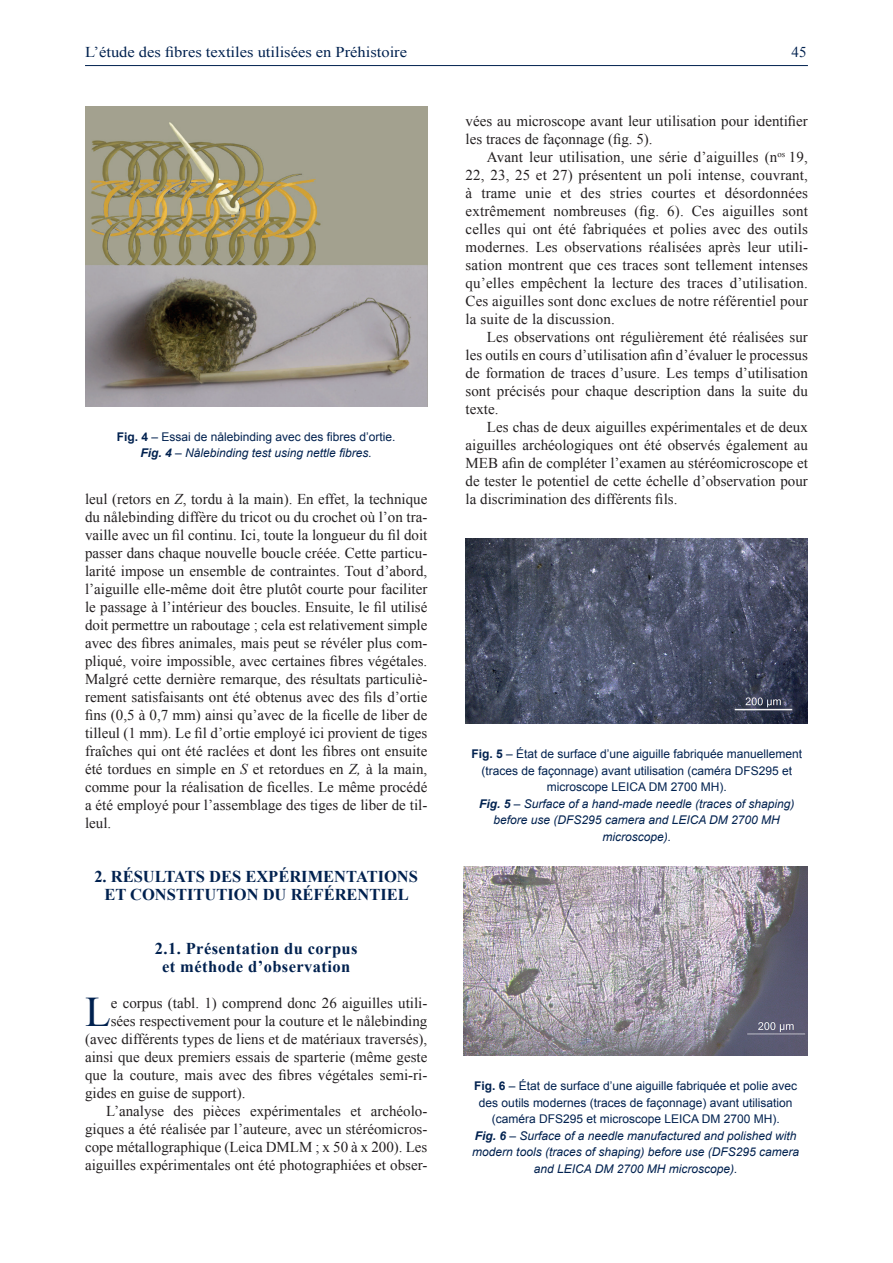
<style>
.page{position:relative;width:893px;height:1263px;background:#fff}
.page>*{position:absolute;margin:0;border:0;box-sizing:border-box;transform-origin:0 0}
.t1{font:42.15px "Times New Roman";color:#00214f}
.t2{font:700 16.5px/18px "Times New Roman";color:#00214f}
.t3{font:700 16.5px/18px "Times New Roman";letter-spacing:.025em;color:#00214f;text-align:center}
.t4{font:15px/18px "Times New Roman";color:#231f20;text-align:justify}
.t5{font:15px "Times New Roman";color:#00214f;scale:1.1 1}
.t6{font:15px "Times New Roman";color:#00214f}
.t7{font:12px/16.5px "Arial";color:#00214f;text-align:center}
.s1{font-weight:700}
.s2{font-weight:700;font-style:italic}
.s3{font-style:italic}
</style>
<div class="page">
<hr style="left:85px;top:65px;width:723px;height:1px;background:#00214f">
<img style="left:85px;top:106px;width:342px;height:300px">
<img style="left:466px;top:539px;width:342px;height:185px">
<img style="left:464px;top:866px;width:344px;height:190px">
<p class="t5" style="left:85px;top:42px;width:294px">L’étude des fibres textiles utilisées en Préhistoire</p>
<p class="t6" style="left:792px;top:42px;width:16px">45</p>
<p class="t7" style="left:117px;top:428px;width:280px"><span class="s1">Fig. 4</span> – Essai de nålebinding avec des fibres d’ortie.<br><span class="s2">Fig. 4</span> <span class="s3">– Nålebinding test using nettle fibres.</span></p>
<p class="t4" style="left:85px;top:490px;width:344px">leul (retors en <span class="s3">Z</span>, tordu à la main). En effet, la technique du nålebinding diffère du tricot ou du crochet où l’on tra&shy;vaille avec un fil continu. Ici, toute la longueur du fil doit passer dans chaque nouvelle boucle créée. Cette particu&shy;larité impose un ensemble de contraintes. Tout d’abord, l’aiguille elle-même doit être plutôt courte pour faciliter le passage à l’intérieur des boucles. Ensuite, le fil utilisé doit permettre un raboutage ; cela est relativement simple avec des fibres animales, mais peut se révéler plus com&shy;pliqué, voire impossible, avec certaines fibres végétales.<br>Malgré cette dernière remarque, des résultats particuliè&shy;rement satisfaisants ont été obtenus avec des fils d’ortie fins (0,5 à 0,7 mm) ainsi qu’avec de la ficelle de liber de tilleul (1 mm). Le fil d’ortie employé ici provient de tiges fraîches qui ont été raclées et dont les fibres ont ensuite été tordues en simple en <span class="s3">S</span> et retordues en <span class="s3">Z,</span> à la main, comme pour la réalisation de ficelles. Le même procédé a été employé pour l’assemblage des tiges de liber de til&shy;leul.</p>
<p class="t2" style="left:94px;top:867px;width:208px">2. RÉSULTATS DES EXPÉRIM</p>
<p class="t2" style="left:104px;top:867px;width:312px;text-indent:219px">ENTATIONS<br>ET CONSTITUTION DU RÉFÉRENTIEL</p>
<p class="t3" style="left:155px;top:939px;width:204px">2.1. PRÉSENTATION DU CORPUS<br>ET MÉTHODE D’OBSERVATION</p>
<h1 class="t1" style="left:85px;top:984px;width:27px">L</h1>
<p class="t4" style="left:111px;top:994px;width:318px">e corpus (tabl. 1) comprend donc 26 aiguilles utili-</p>
<p class="t4" style="left:111px;top:1012px;width:318px">sées respectivement pour la couture et le nålebinding</p>
<p class="t4" style="left:85px;top:1030px;width:344px">(avec différents types de liens et de matériaux traversés),</p>
<p class="t4" style="left:85px;top:1048px;width:344px">ainsi que deux premiers essais de sparterie (même geste</p>
<p class="t4" style="left:85px;top:1066px;width:344px">que la couture, mais avec des fibres végétales semi-ri-</p>
<p class="t4" style="left:85px;top:1084px;width:162px">gides en guise de support).</p>
<p class="t4" style="left:106px;top:1102px;width:323px">L’analyse des pièces expérimentales et archéolo-</p>
<p class="t4" style="left:85px;top:1120px;width:344px">giques a été réalisée par l’auteure, avec un stéréomicros-</p>
<p class="t4" style="left:85px;top:1138px;width:344px">cope métallographique (Leica DMLM ; x 50 à x 200). Les</p>
<p class="t4" style="left:85px;top:1156px;width:344px">aiguilles expérimentales ont été photographiées et obser-</p>
<p class="t4" style="left:466px;top:112px;width:344px">vées au microscope avant leur utilisation pour identifier les traces de façonnage (fig. 5).</p>
<p class="t4" style="left:466px;top:148px;width:344px;text-indent:21px">Avant leur utilisation, une série d’aiguilles (n<sup>os</sup> 19, 22, 23, 25 et 27) présentent un poli intense, couvrant, à trame unie et des stries courtes et désordonnées extrêmement nombreuses (fig. 6). Ces aiguilles sont celles qui ont été fabriquées et polies avec des outils modernes. Les observations réalisées après leur utili&shy;sation montrent que ces traces sont tellement intenses qu’elles empêchent la lecture des traces d’utilisation.<br>Ces aiguilles sont donc exclues de notre référentiel pour la suite de la discussion.</p>
<p class="t4" style="left:466px;top:328px;width:344px;text-indent:21px">Les observations ont régulièrement été réalisées sur les outils en cours d’utilisation afin d’évaluer le processus de formation de traces d’usure. Les temps d’utilisation sont précisés pour chaque description dans la suite du texte.</p>
<p class="t4" style="left:466px;top:418px;width:344px;text-indent:21px">Les chas de deux aiguilles expérimentales et de deux aiguilles archéologiques ont été observés également au MEB afin de compléter l’examen au stéréomicroscope et de tester le potentiel de cette échelle d’observation pour la discrimination des différents fils.</p>
<p class="t7" style="left:471px;top:746px;width:332px"><span class="s1">Fig. 5</span> – État de surface d’une aiguille fabriquée manuellement (traces de façonnage) avant utilisation (caméra DFS295 et microscope LEICA DM 2700 MH).<br><span class="s2">Fig. 5</span> <span class="s3">– Surface of a hand-made needle (traces of shaping) before use (DFS295 camera and LEICA DM 2700 MH microscope).</span></p>
<p class="t7" style="left:472px;top:1078px;width:328px"><span class="s1">Fig. 6</span> – État de surface d’une aiguille fabriquée et polie avec des outils modernes (traces de façonnage) avant utilisation (caméra DFS295 et microscope LEICA DM 2700 MH).<br><span class="s2">Fig. 6</span> <span class="s3">– Surface of a needle manufactured and polished with modern tools (traces of shaping) before use (DFS295 camera and LEICA DM 2700 MH microscope).</span></p>
</div>
